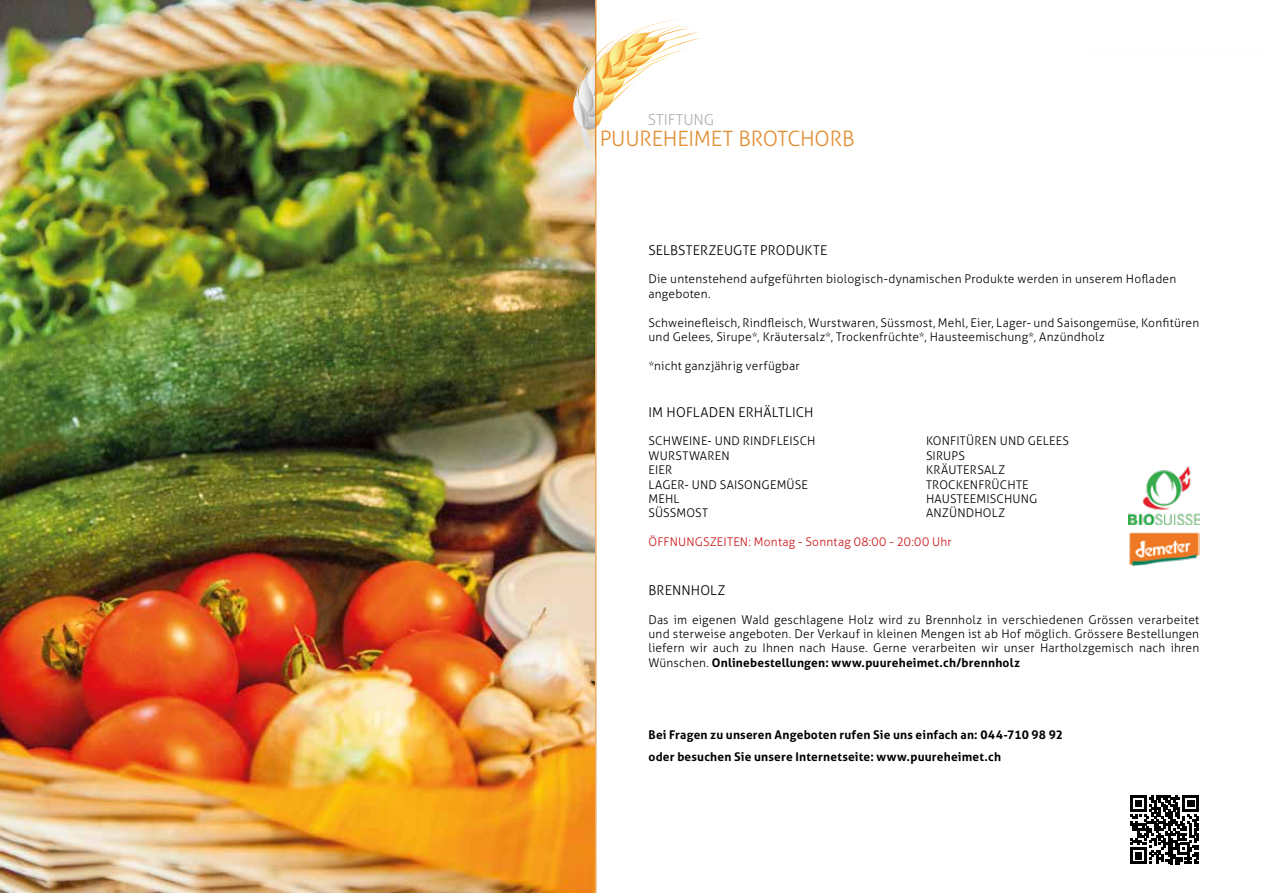
<style>
.page{position:relative;width:1263px;height:893px;background:#fff}
.page>*{position:absolute;margin:0;border:0;box-sizing:border-box;transform-origin:0 0}
.t1{font:300 21.15px "Aller";letter-spacing:-.01em;color:#e29036}
.t2{font:300 15.15px "Aller";color:#b3b2b2}
.t3{font:300 13.5px "Aller";letter-spacing:.01em;color:#000}
.t4{font:300 12px/14.4px "Aller";letter-spacing:.015em;color:#000}
.t5{font:700 12px/22.5px "Aller";letter-spacing:.015em;color:#000}
.t6{font:300 12px "Aller";letter-spacing:.015em;color:#cd1719}
.s1{font-weight:700}
</style>
<div class="page">
<img style="left:0;top:0;width:595px;height:893px">
<svg style="left:572px;top:20px;width:128px;height:129px"></svg>
<hr style="left:595px;top:0;width:1px;height:893px;background:#e29036">
<img style="left:1129px;top:532px;width:70px;height:34px">
<img style="left:1128px;top:467px;width:71px;height:57px">
<svg style="left:1130px;top:795px;width:69px;height:69px"></svg>
<p class="t2" style="left:648px;top:111px;width:68px">STIFTUNG</p>
<h1 class="t1" style="left:600px;top:126px;width:256px">PUUREHEIMET BROTCHORB</h1>
<p class="t3" style="left:648px;top:242px;width:180px">SELBSTERZEUGTE PRODUKTE</p>
<p class="t4" style="left:648px;top:272px;width:529px">Die untenstehend aufgeführten biologisch-dynamischen Produkte werden in unserem Hofladen angeboten.</p>
<p class="t4" style="left:648px;top:315px;width:552px">Schweinefleisch, Rindfleisch, Wurstwaren, Süssmost, Mehl, Eier, Lager- und Saisongemüse, Konfitüren und Gelees, Sirupe*, Kräutersalz*, Trockenfrüchte*, Hausteemischung*, Anzündholz</p>
<p class="t4" style="left:648px;top:358px;width:153px">*nicht ganzjährig verfügbar</p>
<p class="t3" style="left:648px;top:404px;width:167px">IM HOFLADEN ERHÄLTLICH</p>
<p class="t4" style="left:648px;top:434px;width:169px">SCHWEINE- UND RINDFLEISCH</p>
<p class="t4" style="left:926px;top:434px;width:145px">KONFITÜREN UND GELEES</p>
<p class="t4" style="left:648px;top:448px;width:83px">WURSTWAREN</p>
<p class="t4" style="left:926px;top:448px;width:40px">SIRUPS</p>
<p class="t4" style="left:648px;top:463px;width:25px">EIER</p>
<p class="t4" style="left:926px;top:463px;width:80px">KRÄUTERSALZ</p>
<p class="t4" style="left:648px;top:477px;width:161px">LAGER- UND SAISONGEMÜSE</p>
<p class="t4" style="left:926px;top:477px;width:104px">TROCKENFRÜCHTE</p>
<p class="t4" style="left:648px;top:491px;width:33px">MEHL</p>
<p class="t4" style="left:926px;top:491px;width:113px">HAUSTEEMISCHUNG</p>
<p class="t4" style="left:648px;top:506px;width:61px">SÜSSMOST</p>
<p class="t4" style="left:926px;top:506px;width:81px">ANZÜNDHOLZ</p>
<p class="t6" style="left:648px;top:535px;width:305px">ÖFFNUNGSZEITEN: Montag - Sonntag 08:00 - 20:00 Uhr</p>
<p class="t3" style="left:648px;top:582px;width:78px">BRENNHOLZ</p>
<p class="t4" style="left:648px;top:612px;width:552px;text-align:justify">Das im eigenen Wald geschlagene Holz wird zu Brennholz in verschiedenen Grössen verarbeitet und sterweise angeboten. Der Verkauf in kleinen Mengen ist ab Hof möglich. Grössere Bestellungen liefern wir auch zu Ihnen nach Hause. Gerne verarbeiten wir unser Hartholzgemisch nach ihren Wünschen. <span class="s1">Onlinebestellungen: www.puureheimet.ch/brennholz</span></p>
<p class="t5" style="left:648px;top:723px;width:416px">Bei Fragen zu unseren Angeboten rufen Sie uns einfach an: 044-710 98 92 oder besuchen Sie unsere Internetseite: www.puureheimet.ch</p>
</div>
